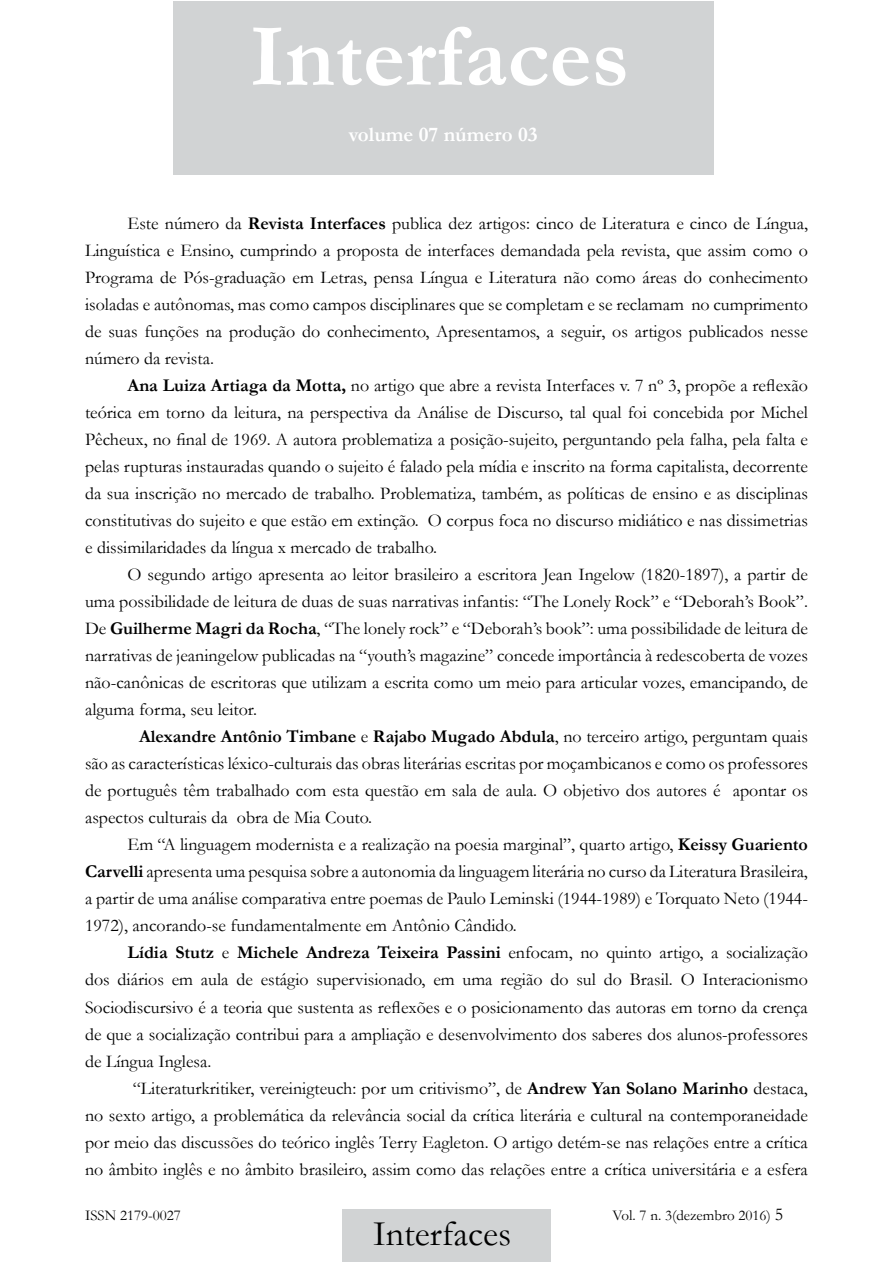
<style>
.page{position:relative;width:893px;height:1263px;background:#fff}
.page>*{position:absolute;margin:0;border:0;box-sizing:border-box;transform-origin:0 0}
.t1{font:700 90px "Garamond";color:#fff}
.t2{font:36px "Garamond";color:#000}
.t3{font:700 21px "Garamond";color:#fff}
.t4{font:18px/27px "Garamond";color:#000;text-align:justify}
.t5{font:15px "Garamond";color:#000}
.s1{font-weight:700}
.s2{font-size:18px}
</style>
<div class="page">
<div style="left:342px;top:1209px;width:209px;height:52px;background:#d1d3d4"></div>
<div style="left:173px;top:1px;width:541px;height:173px;background:#d1d3d4"></div>
<h1 class="t1" style="left:249px;top:-5px;width:381px">Interfaces</h1>
<p class="t3" style="left:349px;top:120px;width:190px">volume 07 número 03</p>
<p class="t4" style="left:85px;top:210px;width:724px;text-indent:43px">Este número da <span class="s1">Revista Interfaces</span> publica dez artigos: cinco de Literatura e cinco de Língua, Linguística e Ensino, cumprindo a proposta de interfaces demandada pela revista, que assim como o Programa de Pós-graduação em Letras, pensa Língua e Literatura não como áreas do conhecimento isoladas e autônomas, mas como campos disciplinares que se completam e se reclamam no cumprimento de suas funções na produção do conhecimento, Apresentamos, a seguir, os artigos publicados nesse número da revista.</p>
<p class="t4" style="left:85px;top:372px;width:724px;text-indent:43px"><span class="s1">Ana Luiza Artiaga da Motta,</span> no artigo que abre a revista Interfaces v. 7 nº 3, propõe a reflexão teórica em torno da leitura, na perspectiva da Análise de Discurso, tal qual foi concebida por Michel Pêcheux, no final de 1969. A autora problematiza a posição-sujeito, perguntando pela falha, pela falta e pelas rupturas instauradas quando o sujeito é falado pela mídia e inscrito na forma capitalista, decorrente da sua inscrição no mercado de trabalho. Problematiza, também, as políticas de ensino e as disciplinas constitutivas do sujeito e que estão em extinção. O corpus foca no discurso midiático e nas dissimetrias e dissimilaridades da língua x mercado de trabalho.</p>
<p class="t4" style="left:85px;top:561px;width:724px;text-indent:43px">O segundo artigo apresenta ao leitor brasileiro a escritora Jean Ingelow (1820-1897), a partir de uma possibilidade de leitura de duas de suas narrativas infantis: “The Lonely Rock” e “Deborah’s Book”.<br>De <span class="s1">Guilherme Magri da Rocha</span>, “The lonely rock” e “Deborah’s book”: uma possibilidade de leitura de narrativas de jeaningelow publicadas na “youth’s magazine” concede importância à redescoberta de vozes não-canônicas de escritoras que utilizam a escrita como um meio para articular vozes, emancipando, de alguma forma, seu leitor.</p>
<p class="t4" style="left:85px;top:723px;width:724px;text-indent:54px"><span class="s1">Alexandre Antônio Timbane</span> e <span class="s1">Rajabo Mugado Abdula</span>, no terceiro artigo, perguntam quais são as características léxico-culturais das obras literárias escritas por moçambicanos e como os professores de português têm trabalhado com esta questão em sala de aula. O objetivo dos autores é apontar os aspectos culturais da obra de Mia Couto.</p>
<p class="t4" style="left:85px;top:831px;width:724px;text-indent:43px">Em “A linguagem modernista e a realização na poesia marginal”, quarto artigo, <span class="s1">Keissy Guariento Carvelli</span> apresenta uma pesquisa sobre a autonomia da linguagem literária no curso da Literatura Brasileira, a partir de uma análise comparativa entre poemas de Paulo Leminski (1944-1989) e Torquato Neto (1944- 1972), ancorando-se fundamentalmente em Antônio Cândido.</p>
<p class="t4" style="left:85px;top:939px;width:724px;text-indent:43px"><span class="s1">Lídia Stutz</span> e <span class="s1">Michele Andreza Teixeira Passini</span> enfocam, no quinto artigo, a socialização dos diários em aula de estágio supervisionado, em uma região do sul do Brasil. O Interacionismo Sociodiscursivo é a teoria que sustenta as reflexões e o posicionamento das autoras em torno da crença de que a socialização contribui para a ampliação e desenvolvimento dos saberes dos alunos-professores de Língua Inglesa.</p>
<p class="t4" style="left:85px;top:1074px;width:724px;text-indent:48px">“Literaturkritiker, vereinigteuch: por um critivismo”, de <span class="s1">Andrew Yan Solano Marinho</span> destaca, no sexto artigo, a problemática da relevância social da crítica literária e cultural na contemporaneidade por meio das discussões do teórico inglês Terry Eagleton. O artigo detém-se nas relações entre a crítica no âmbito inglês e no âmbito brasileiro, assim como das relações entre a crítica universitária e a esfera</p>
<p class="t5" style="left:85px;top:1205px;width:97px">ISSN 2179-0027</p>
<p class="t5" style="left:612px;top:1205px;width:172px">Vol. 7 n. 3(dezembro 2016) <span class="s2">5</span></p>
<h2 class="t2" style="left:373px;top:1209px;width:140px">Interfaces</h2>
</div>
